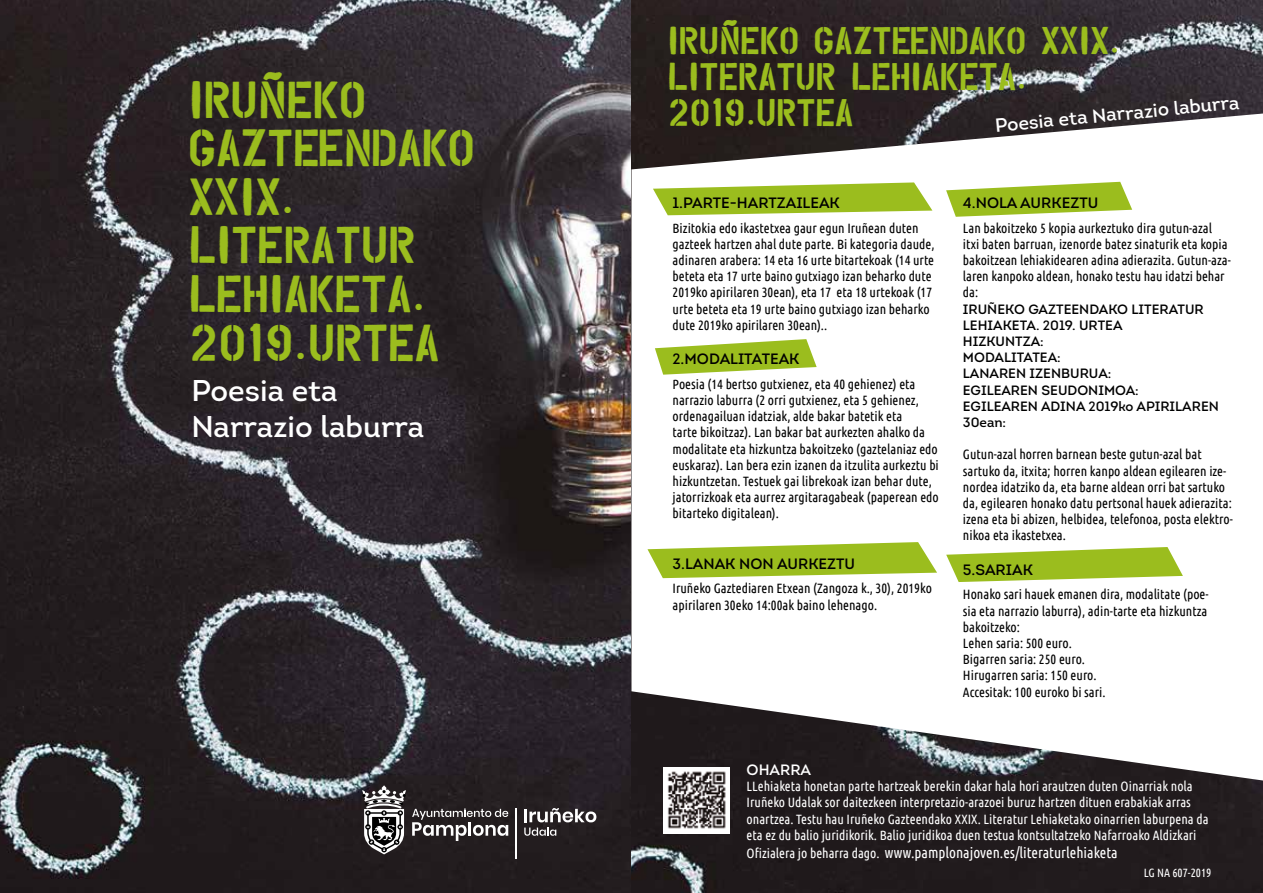
<style>
.page{position:relative;width:1263px;height:893px;background:#fff}
.page>*{position:absolute;margin:0;border:0;box-sizing:border-box;transform-origin:0 0}
.t1{font:40.5px/48.6px "Overspray";color:#9bbd1e}
.t2{font:30px/36px "Overspray";color:#9bbd1e}
.t3{font:30px/36px "Intro";color:#fff}
.t4{font:19.05px "Intro";color:#fff}
.t5{font:15px "Intro";color:#000}
.t6{font:15px "Ubuntu Condensed";color:#fff}
.t7{font:15px "Intro";color:#fff}
.t8{font:13.5px/16.2px "Ubuntu Condensed";color:#000}
.t9{font:13.5px/16.2px "Ubuntu Condensed";color:#fff}
.t10{font:13.5px/16.2px "Intro";color:#000}
.t11{font:12px "Ubuntu Condensed";color:#fff}
.s1{font-size:13.5px}
</style>
<div class="page">
<img style="left:0;top:0;width:1263px;height:893px">
<svg style="left:524px;top:808px;width:72px;height:14px"></svg>
<svg style="left:524px;top:828px;width:32px;height:8px"></svg>
<hr style="left:516px;top:809px;width:1px;height:50px;background:#fff">
<svg style="left:412px;top:808px;width:96px;height:33px"></svg>
<svg style="left:362px;top:785px;width:44px;height:69px"></svg>
<svg style="left:631px;top:114px;width:632px;height:666px"></svg>
<svg style="left:653px;top:182px;width:279px;height:33px"></svg>
<svg style="left:946px;top:182px;width:186px;height:35px"></svg>
<svg style="left:655px;top:339px;width:162px;height:36px"></svg>
<svg style="left:647px;top:542px;width:290px;height:36px"></svg>
<svg style="left:946px;top:547px;width:237px;height:35px"></svg>
<img style="left:664px;top:767px;width:65px;height:66px">
<h1 class="t1" style="left:188px;top:79px;width:287px">IRUÑEKO<br>GAZTEENDAKO<br>XXIX.<br>LITERATUR<br>LEHIAKETA.<br>2019.URTEA</h1>
<h2 class="t3" style="left:191px;top:372px;width:234px">Poesia eta<br>Narrazio laburra</h2>
<h2 class="t2" style="left:668px;top:25px;width:454px">IRUÑEKO GAZTEENDAKO XXIX.<br>LITERATUR LEHIAKETA.<br>2019.URTEA</h2>
<h3 class="t4" style="left:994px;top:115px;width:247px;rotate:-6deg">Poesia eta Narrazio laburra</h3>
<p class="t5" style="left:673px;top:193px;width:169px">1.PARTE-HARTZAILEAK</p>
<p class="t8" style="left:673px;top:219px;width:263px">Bizitokia edo ikastetxea gaur egun Iruñean duten gazteek hartzen ahal dute parte. Bi kategoria daude, adinaren arabera: 14 eta 16 urte bitartekoak (14 urte beteta eta 17 urte baino gutxiago izan beharko dute 2019ko apirilaren 30ean), eta 17 eta 18 urtekoak (17 urte beteta eta 19 urte baino gutxiago izan beharko dute 2019ko apirilaren 30ean)..</p>
<p class="t5" style="left:673px;top:349px;width:128px">2.MODALITATEAK</p>
<p class="t8" style="left:673px;top:375px;width:268px">Poesia (14 bertso gutxienez, eta 40 gehienez) eta narrazio laburra (2 orri gutxienez, eta 5 gehienez, ordenagailuan idatziak, alde bakar batetik eta<br>tarte bikoitzaz). Lan bakar bat aurkezten ahalko da modalitate eta hizkuntza bakoitzeko (gaztelaniaz edo euskaraz). Lan bera ezin izanen da itzulita aurkeztu bi hizkuntzetan. Testuek gai librekoak izan behar dute, jatorrizkoak eta aurrez argitaragabeak (paperean edo bitarteko digitalean).</p>
<p class="t5" style="left:673px;top:554px;width:184px">3.LANAK NON AURKEZTU</p>
<p class="t8" style="left:673px;top:580px;width:261px">Iruñeko Gaztediaren Etxean (Zangoza k., 30), 2019ko apirilaren 30eko 14:00ak baino lehenago.</p>
<p class="t5" style="left:963px;top:193px;width:137px">4.NOLA AURKEZTU</p>
<p class="t8" style="left:963px;top:219px;width:269px">Lan bakoitzeko 5 kopia aurkeztuko dira gutun-azal itxi baten barruan, izenorde batez sinaturik eta kopia bakoitzean lehiakidearen adina adierazita. Gutun-aza&shy;laren kanpoko aldean, honako testu hau idatzi behar da:</p>
<p class="t10" style="left:963px;top:301px;width:257px">IRUÑEKO GAZTEENDAKO LITERATUR<br>LEHIAKETA. 2019. URTEA<br>HIZKUNTZA:<br>MODALITATEA:<br>LANAREN IZENBURUA:<br>EGILEAREN SEUDONIMOA:<br>EGILEAREN ADINA 2019ko APIRILAREN<br>30ean:</p>
<p class="t8" style="left:963px;top:446px;width:272px">Gutun-azal horren barnean beste gutun-azal bat sartuko da, itxita; horren kanpo aldean egilearen ize&shy;nordea idatziko da, eta barne aldean orri bat sartuko da, egilearen honako datu pertsonal hauek adierazita: izena eta bi abizen, helbidea, telefonoa, posta elektro&shy;nikoa eta ikastetxea.</p>
<p class="t5" style="left:963px;top:560px;width:72px">5.SARIAK</p>
<p class="t8" style="left:963px;top:586px;width:247px">Honako sari hauek emanen dira, modalitate (poe&shy;sia eta narrazio laburra), adin-tarte eta hizkuntza bakoitzeko:<br>Lehen saria: 500 euro.<br>Bigarren saria: 250 euro.<br>Hirugarren saria: 150 euro.<br>Accesitak: 100 euroko bi sari.</p>
<p class="t7" style="left:747px;top:760px;width:66px">OHARRA</p>
<p class="t9" style="left:747px;top:778px;width:463px">LLehiaketa honetan parte hartzeak berekin dakar hala hori arautzen duten Oinarriak nola Iruñeko Udalak sor daitezkeen interpretazio-arazoei buruz hartzen dituen erabakiak arras onartzea. Testu hau Iruñeko Gazteendako XXIX. Literatur Lehiaketako oinarrien laburpena da eta ez du balio juridikorik. Balio juridikoa duen testua kontsultatzeko Nafarroako Aldizkari</p>
<p class="t6" style="left:747px;top:843px;width:373px"><span class="s1">Ofizialera jo beharra dago.</span> www.pamplonajoven.es/literaturlehiaketa</p>
<p class="t11" style="left:1144px;top:865px;width:69px">LG NA 607-2019</p>
</div>
